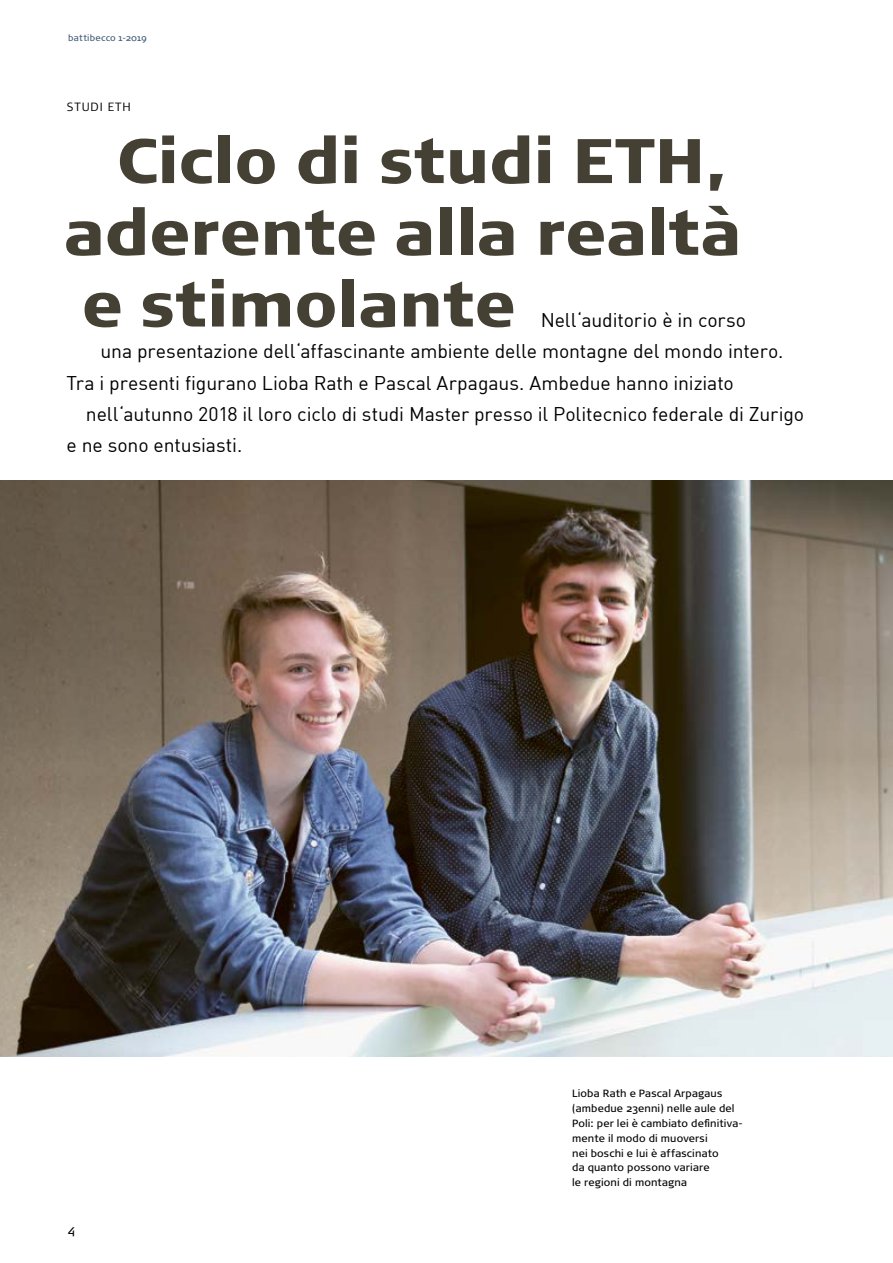
<style>
.page{position:relative;width:893px;height:1263px;background:#fff}
.page>*{position:absolute;margin:0;border:0;box-sizing:border-box;transform-origin:0 0}
.t1{font:900 62.7px/71.7px "Signa Normal";letter-spacing:-.01em;color:#454034}
.t2{font:19.5px "DIN";letter-spacing:-.005em;color:#000}
.t3{font:300 12px "Signa Normal";letter-spacing:.075em;color:#000}
.t4{font:12px "Signa Normal";color:#000}
.t5{font:10.5px/15px "Signa Normal";letter-spacing:.015em;color:#000}
.t6{font:9px "Signa Normal";letter-spacing:.025em;color:#425a75}
</style>
<div class="page">
<img style="left:0;top:480px;width:893px;height:577px">
<p class="t6" style="left:68px;top:33px;width:80px">battibecco 1-2019</p>
<p class="t3" style="left:67px;top:100px;width:65px">STUDI ETH</p>
<h1 class="t1" style="left:64px;top:124px;width:679px;text-indent:53px">Ciclo di studi ETH, aderente alla realtà e stimolante</h1>
<p class="t2" style="left:541px;top:308px;width:207px">Nell‘auditorio è in corso</p>
<p class="t2" style="left:100px;top:339px;width:684px">una presentazione dell‘affascinante ambiente delle montagne del mondo intero.</p>
<p class="t2" style="left:67px;top:370px;width:669px">Tra i presenti figurano Lioba Rath e Pascal Arpagaus. Ambedue hanno iniziato</p>
<p class="t2" style="left:86px;top:402px;width:720px">nell‘autunno 2018 il loro ciclo di studi Master presso il Politecnico federale di Zurigo</p>
<p class="t2" style="left:67px;top:433px;width:177px">e ne sono entusiasti.</p>
<p class="t4" style="left:68px;top:1223px;width:9px">4</p>
<p class="t5" style="left:572px;top:1085px;width:171px">Lioba Rath e Pascal Arpagaus (ambedue 23enni) nelle aule del<br>Poli: per lei è cambiato definitiva&shy;mente il modo di muoversi<br>nei boschi e lui è affascinato<br>da quanto possono variare<br>le regioni di montagna</p>
</div>
